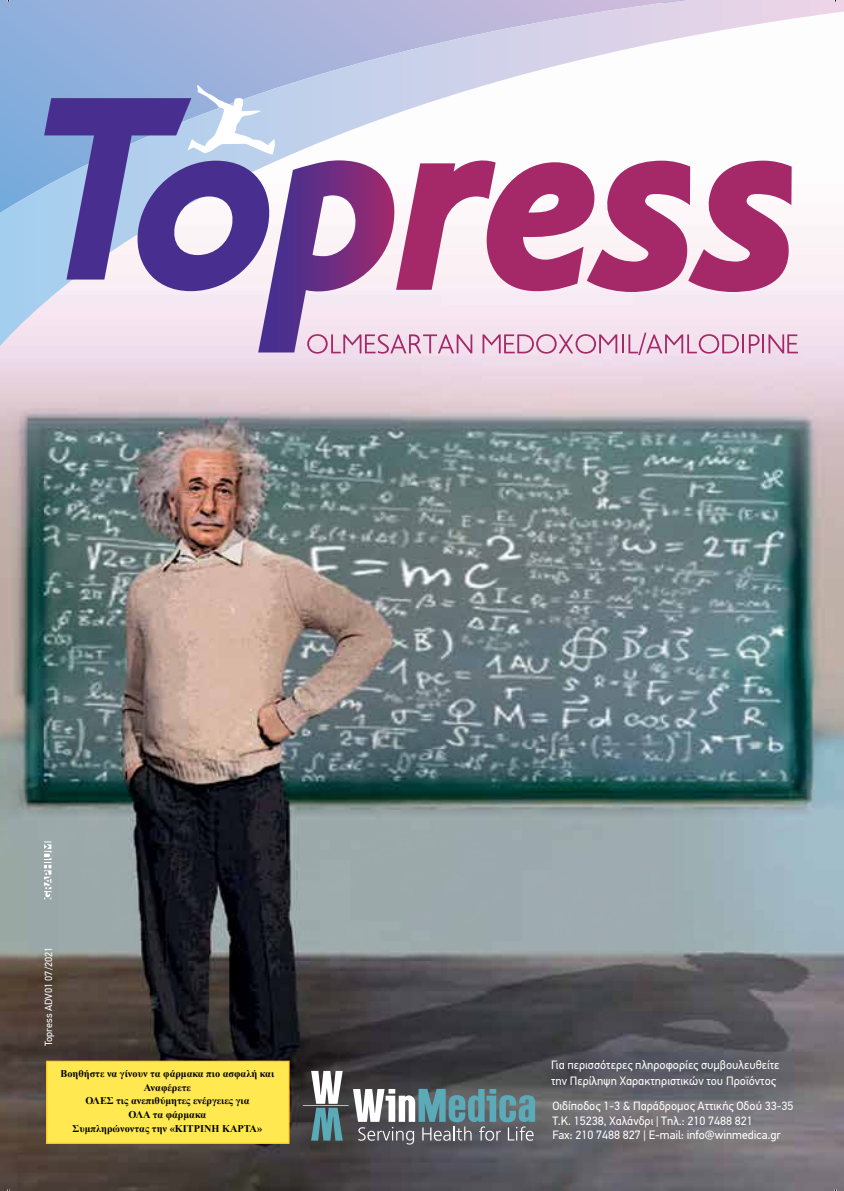
<style>
.page{position:relative;width:844px;height:1191px;background:#fff}
.page>*{position:absolute;margin:0;border:0;box-sizing:border-box;transform-origin:0 0}
.t1{font:12.08px/14.3px "PF Din Text Pro";color:#fff}
.t2{font:700 10.33px/13.8px "Times New Roman";color:#000;text-align:center}
.t3{font:10.33px "PF Din Text Pro";color:#fff}
</style>
<div class="page">
<img style="left:0;top:346px;width:843px;height:845px">
<svg style="left:303px;top:1071px;width:232px;height:73px;background:#677479"></svg>
<svg style="left:44px;top:841px;width:7px;height:58px"></svg>
<div style="left:47px;top:1061px;width:242px;height:82px;background:#ffe850"></div>
<div style="left:46px;top:1060px;width:243px;height:83px;border:1px solid #ffc20e"></div>
<svg style="left:0;top:0;width:843px;height:346px"></svg>
<svg style="left:44px;top:85px;width:753px;height:270px"></svg>
<p class="t3" style="left:43px;top:1046px;width:101px;rotate:-90deg">Topress ADV01 07/2021</p>
<p class="t2" style="left:61px;top:1066px;width:215px">Βοηθήστε να γίνουν τα φάρμακα πιο ασφαλή και<br>Αναφέρετε<br>ΟΛΕΣ τις ανεπιθύμητες ενέργειες για<br>ΟΛΑ τα φάρμακα<br>Συμπληρώνοντας την «ΚΙΤΡΙΝΗ ΚΑΡΤΑ»</p>
<p class="t1" style="left:551px;top:1057px;width:230px;line-height:15.4px">Για περισσότερες πληροφορίες συµβουλευθείτε την Περίληψη Χαρακτηριστικών του Προϊόντος</p>
<p class="t1" style="left:552px;top:1099px;width:242px">Οιδίποδος 1-3 &amp; Παράδροµος Αττικής Οδού 33-35<br>Τ.Κ. 15238, Χαλάνδρι | Tηλ.: 210 7488 821<br>Fax: 210 7488 827 | E-mail: info@winmedica.gr</p>
</div>
